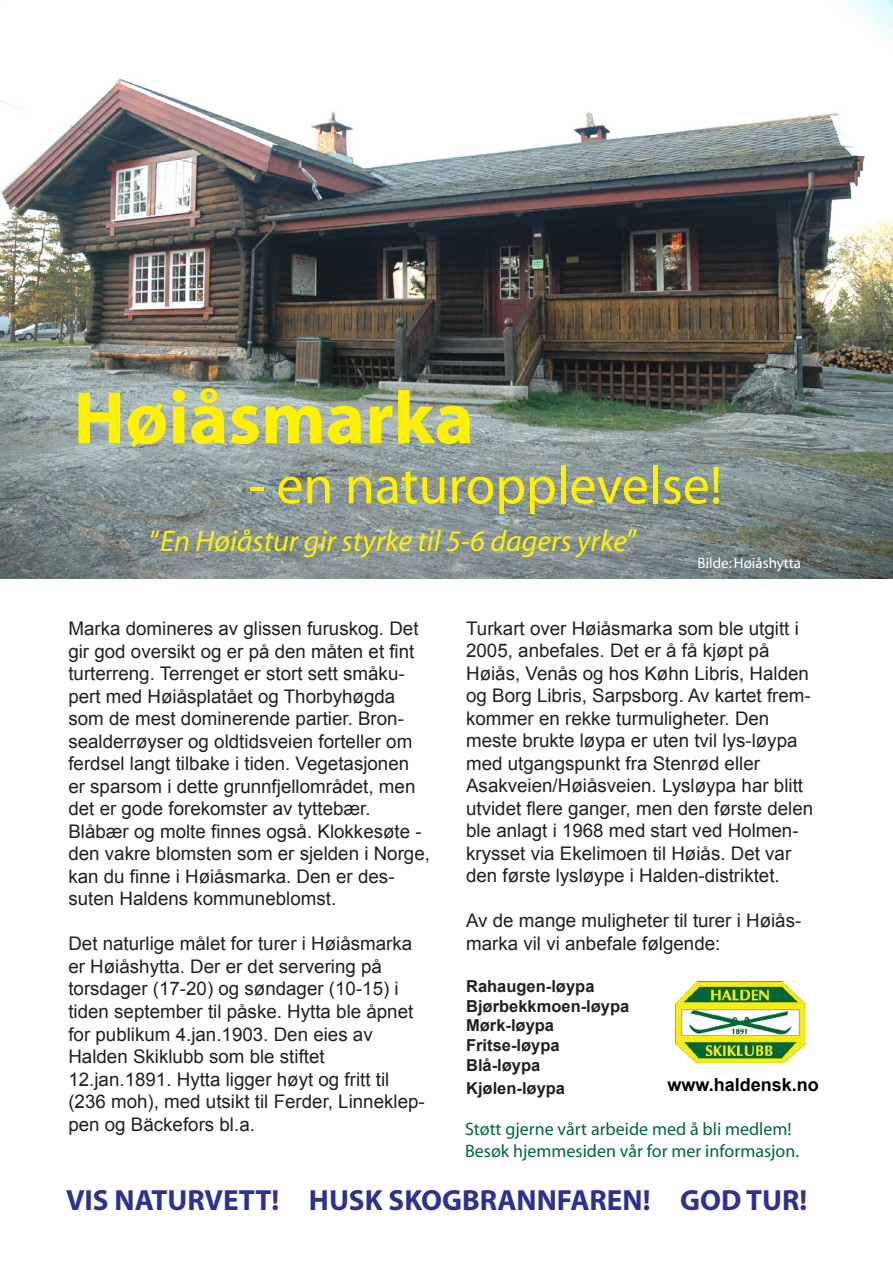
<style>
.page{position:relative;width:893px;height:1263px;background:#fff}
.page>*{position:absolute;margin:0;border:0;box-sizing:border-box;transform-origin:0 0}
.t1{font:700 75px "Myriad";color:#fff100}
.t2{font:54px "Myriad";color:#fff100}
.t3{font:italic 30px "Myriad";color:#fff100}
.t4{font:700 29.25px "Myriad";color:#2e3192}
.t5{font:18.75px/22.5px "Arial";color:#231f20}
.t6{font:18px/21.6px "Myriad";color:#036635}
.t7{font:700 18px "Arial";color:#000}
.t8{font:700 16.5px/19.8px "Arial";color:#231f20}
.t9{font:15px "Myriad";color:#fff}
.s1{font-style:normal}
.s2{font-style:normal;font-size:31.5px}
</style>
<div class="page">
<img style="left:0;top:0;width:893px;height:579px">
<img style="left:675px;top:981px;width:131px;height:81px">
<h1 class="t1" style="left:74px;top:379px;width:402px">Høiåsmarka</h1>
<h2 class="t2" style="left:248px;top:458px;width:475px">- en naturopplevelse!</h2>
<h3 class="t3" style="left:149px;top:526px;width:490px"><span class="s1">“</span>En Høiåstur gir styrke til 5-6 dagers yrke<span class="s2">”</span></h3>
<p class="t9" style="left:697px;top:556px;width:105px">Bilde: Høiåshytta</p>
<p class="t5" style="left:68px;top:618px;width:363px">Marka domineres av glissen furuskog. Det gir god oversikt og er på den måten et fint turterreng. Terrenget er stort sett småku&shy;pert med Høiåsplatået og Thorbyhøgda som de mest dominerende partier. Bron&shy;sealderrøyser og oldtidsveien forteller om ferdsel langt tilbake i tiden. Vegetasjonen er sparsom i dette grunnfjellområdet, men det er gode forekomster av tyttebær.<br>Blåbær og molte finnes også. Klokkesøte - den vakre blomsten som er sjelden i Norge, kan du finne i Høiåsmarka. Den er des&shy;suten Haldens kommuneblomst.</p>
<p class="t5" style="left:68px;top:933px;width:358px">Det naturlige målet for turer i Høiåsmarka er Høiåshytta. Der er det servering på torsdager (17-20) og søndager (10-15) i tiden september til påske. Hytta ble åpnet for publikum 4.jan.1903. Den eies av Halden Skiklubb som ble stiftet 12.jan.1891. Hytta ligger høyt og fritt til (236 moh), med utsikt til Ferder, Linneklep&shy;pen og Bäckefors bl.a.</p>
<p class="t5" style="left:466px;top:617px;width:349px">Turkart over Høiåsmarka som ble utgitt i 2005, anbefales. Det er å få kjøpt på Høiås, Venås og hos Køhn Libris, Halden og Borg Libris, Sarpsborg. Av kartet frem&shy;kommer en rekke turmuligheter. Den meste brukte løypa er uten tvil lys-løypa med utgangspunkt fra Stenrød eller Asakveien/Høiåsveien. Lysløypa har blitt utvidet flere ganger, men den første delen ble anlagt i 1968 med start ved Holmen&shy;krysset via Ekelimoen til Høiås. Det var den første lysløype i Halden-distriktet.</p>
<p class="t5" style="left:466px;top:909px;width:337px">Av de mange muligheter til turer i Høiås&shy;marka vil vi anbefale følgende:</p>
<p class="t8" style="left:466px;top:977px;width:165px">Rahaugen-løypa<br>Bjørbekkmoen-løypa<br>Mørk-løypa<br>Fritse-løypa<br>Blå-løypa</p>
<p class="t8" style="left:466px;top:1078px;width:101px">Kjølen-løypa</p>
<p class="t7" style="left:668px;top:1072px;width:153px">www.haldensk.no</p>
<p class="t6" style="left:465px;top:1119px;width:336px">Støtt gjerne vårt arbeide med å bli medlem!<br>Besøk hjemmesiden vår for mer informasjon.</p>
<h3 class="t4" style="left:66px;top:1185px;width:743px">VIS NATURVETT! HUSK SKOGBRANNFAREN! GOD TUR!</h3>
</div>
